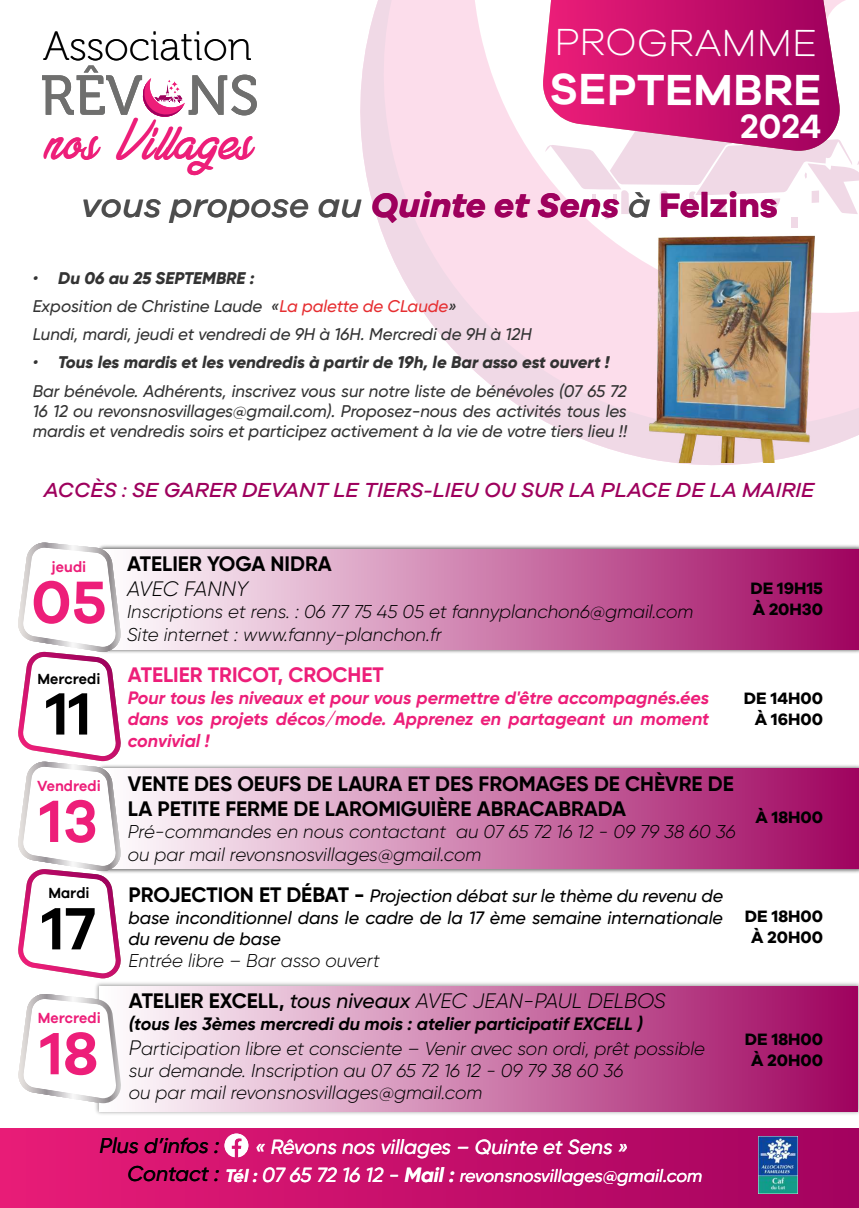
<style>
.page{position:relative;width:859px;height:1208px;background:#fff}
.page>*{position:absolute;margin:0;border:0;box-sizing:border-box;transform-origin:0 0}
.t1{font:600 61.6px "Galano Grotesque";color:#ed1e79}
.t2{font:600 61.6px "Galano Grotesque";color:#000}
.t3{font:55.9px "Museo 500";color:#6f6f6e}
.t4{font:45.7px "Kigallsama";letter-spacing:-.025em;color:#ed1e79}
.t5{font:600 45px "Galano Grotesque";letter-spacing:-.005em;color:#fff}
.t6{font:40.7px "Museo 100";color:#000}
.t7{font:300 39px "Galano Grotesque";letter-spacing:-.005em;color:#fff}
.t8{font:italic 500 34.9px "Galano Grotesque";color:#4d4d4d}
.t9{font:600 34.8px "Galano Grotesque";color:#fff}
.t10{font:italic 500 21.3px "Gilroy";color:#000}
.t11{font:italic 500 21px "Galano Grotesque";color:#9e005d}
.t12{font:700 20.9px/25.1px "Gilroy";color:#000}
.t13{font:italic 300 20.9px "Gilroy";color:#000}
.t14{font:700 20.9px "Gilroy";color:#ed1e79}
.t15{font:italic 500 20.5px "Gilroy";color:#fff}
.t16{font:italic 300 18.5px/22.3px "Gilroy";color:#000}
.t17{font:italic 500 17.9px/21.5px "Gilroy";color:#000;text-align:justify}
.t18{font:italic 700 17.9px/21.5px "Gilroy";color:#ed1e79;text-align:justify}
.t19{font:italic 500 17.9px "Gilroy";color:#fff}
.t20{font:italic 700 17.9px "Gilroy";color:#000}
.t21{font:700 17px/20.4px "Galano Grotesque";color:#000;text-align:center}
.t22{font:italic 500 16.9px/28.3px "Gilroy";color:#333}
.t23{font:600 15.1px "Galano Grotesque";color:#ed1e79;scale:.95 1}
.t24{font:600 15.1px "Galano Grotesque";color:#000;scale:.95 1}
.s1{font-weight:700;color:#9e005d}
.s2{font-weight:700;font-style:normal;color:#9e005d}
.s3{font-weight:600}
.s4{color:#e62e31}
.s5{font-weight:700;font-style:normal;font-size:20.9px}
.s6{font-weight:700;font-style:normal}
.s7{font-weight:500}
.s8{font-size:20.9px}
.s9{font-size:21.3px;color:#000}
.s10{font-weight:700}
.s11{font-size:20.5px}
.s12{font-weight:700;font-size:20.5px}
</style>
<div class="page">
<svg style="left:360px;top:0;width:499px;height:465px;fill:#fcddeb"></svg>
<svg style="left:843px;top:0;width:14px;height:100px"></svg>
<div style="left:791px;top:217px;width:6px;height:11px;background:#f0d9e6"></div>
<svg style="left:545px;top:112px;width:314px;height:107px"></svg>
<img style="left:121px;top:765px;width:738px;height:108px">
<svg style="left:541px;top:0;width:302px;height:154px;background:#cc3380"></svg>
<div style="left:102px;top:768px;width:757px;height:100px;background:linear-gradient(to right,#fff,#9f025e)"></div>
<div style="left:0;top:1128px;width:859px;height:80px;background:linear-gradient(to right,#e81c77,#a3025f)"></div>
<img style="left:121px;top:545px;width:738px;height:108px">
<div style="left:102px;top:549px;width:757px;height:100px;background:linear-gradient(to right,#fff,#9f025e)"></div>
<img style="left:96px;top:983px;width:763px;height:131px">
<div style="left:99px;top:986px;width:758px;height:125px;background:linear-gradient(to right,#fff,#9f035f)"></div>
<svg style="left:18px;top:994px;width:103px;height:109px"></svg>
<img style="left:645px;top:233px;width:172px;height:229px">
<img style="left:758px;top:1136px;width:39px;height:57px">
<svg style="left:225px;top:1133px;width:23px;height:24px"></svg>
<svg style="left:18px;top:542px;width:103px;height:436px"></svg>
<svg style="left:143px;top:78px;width:42px;height:39px"></svg>
<h3 class="t6" style="left:43px;top:24px;width:210px">Association</h3>
<h2 class="t3" style="left:40px;top:65px;width:221px">RÊV NS</h2>
<h3 class="t4" style="left:45px;top:114px;width:210px">nos Villages</h3>
<h3 class="t7" style="left:554px;top:19px;width:264px">PROGRAMME</h3>
<h3 class="t5" style="left:549px;top:62px;width:274px">SEPTEMBRE</h3>
<h3 class="t9" style="left:740px;top:105px;width:82px">2024</h3>
<h3 class="t8" style="left:81px;top:184px;width:698px">vous propose au <span class="s1">Quinte et Sens</span> à <span class="s2">Felzins</span></h3>
<p class="t22" style="left:33px;top:263px;width:501px">• <span class="s3">Du 06 au 25 SEPTEMBRE :<br></span>Exposition de Christine Laude «<span class="s4">La palette de CLaude</span>»<br>Lundi, mardi, jeudi et vendredi de 9H à 16H. Mercredi de 9H à 12H</p>
<p class="t22" style="left:33px;top:348px;width:596px">• <span class="s3">Tous les mardis et les vendredis à partir de 19h, le Bar asso est ouvert !<br></span>Bar bénévole. Adhérents, inscrivez vous sur notre liste de bénévoles (07 65 72</p>
<p class="t22" style="left:33px;top:401px;width:596px;line-height:20.3px">16 12 ou revonsnosvillages@gmail.com). Proposez-nous des activités tous les mardis et vendredis soirs et participez activement à la vie de votre tiers lieu !!</p>
<p class="t11" style="left:44px;top:477px;width:772px">ACCÈS : SE GARER DEVANT LE TIERS-LIEU OU SUR LA PLACE DE LA MAIRIE</p>
<p class="t23" style="left:52px;top:557px;width:38px">jeudi</p>
<h1 class="t1" style="left:31px;top:564px;width:78px">05</h1>
<p class="t23" style="left:42px;top:557px;width:58px">Samedi</p>
<h1 class="t1" style="left:71px;top:564px;width:39px">6</h1>
<p class="t24" style="left:37px;top:669px;width:68px">Mercredi</p>
<h1 class="t2" style="left:46px;top:676px;width:47px">11</h1>
<p class="t12" style="left:127px;top:551px;width:206px">ATELIER YOGA NIDRA</p>
<p class="t13" style="left:127px;top:576px;width:122px">AVEC FANNY</p>
<p class="t16" style="left:127px;top:600px;width:568px">Inscriptions et rens. : 06 77 75 45 05 et fannyplanchon6@gmail.com<br>Site internet : www.fanny-planchon.fr</p>
<p class="t14" style="left:128px;top:662px;width:258px">ATELIER TRICOT, CROCHET</p>
<p class="t18" style="left:128px;top:686px;width:583px">Pour tous les niveaux et pour vous permettre d'être accompagnés.ées dans vos projets décos/mode. Apprenez en partageant un moment convivial !</p>
<p class="t21" style="left:750px;top:578px;width:74px;text-align:left">DE 19H15<br>À 20H30</p>
<p class="t21" style="left:744px;top:688px;width:81px;text-align:right">DE 14H00<br>À 16H00</p>
<p class="t12" style="left:128px;top:771px;width:607px">VENTE DES OEUFS DE LAURA ET DES FROMAGES DE CHÈVRE DE<br>LA PETITE FERME DE LAROMIGUIÈRE ABRACABRADA</p>
<p class="t16" style="left:128px;top:820px;width:609px">Pré-commandes en nous contactant au 07 65 72 16 12 - 09 79 38 60 36 ou par mail revonsnosvillages@gmail.com</p>
<p class="t23" style="left:42px;top:776px;width:58px">Samedi</p>
<h1 class="t1" style="left:30px;top:783px;width:80px">06</h1>
<p class="t23" style="left:37px;top:776px;width:68px">Vendredi</p>
<h1 class="t1" style="left:40px;top:783px;width:59px">13</h1>
<p class="t21" style="left:755px;top:806px;width:69px">À 18H00</p>
<p class="t17" style="left:128px;top:885px;width:596px"><span class="s5">PROJECTION ET DÉBAT -</span> Projection débat sur le thème du revenu de base inconditionnel dans le cadre de la 17 ème semaine internationale du revenu de base</p>
<p class="t16" style="left:128px;top:949px;width:253px">Entrée libre – Bar asso ouvert</p>
<p class="t13" style="left:129px;top:988px;width:538px"><span class="s6">ATELIER EXCELL,</span> <span class="s7">tous niveaux</span> AVEC JEAN-PAUL DELBOS</p>
<p class="t20" style="left:129px;top:1012px;width:515px">(tous les 3èmes mercredi du mois : atelier participatif EXCELL )</p>
<p class="t16" style="left:129px;top:1037px;width:578px"><span class="s8">P</span>articipation libre et consciente – Venir avec son ordi, prêt possible sur demande. Inscription au 07 65 72 16 12 - 09 79 38 60 36<br>ou par mail revonsnosvillages@gmail.com</p>
<p class="t10" style="left:99px;top:1132px;width:121px">Plus d’infos :</p>
<p class="t19" style="left:128px;top:1164px;width:576px"><span class="s9">Contact :</span> <span class="s10">Tél :</span> <span class="s11">07 65 72 16 12 -</span> <span class="s12">Mail :</span> revonsnosvillages@gmail.com</p>
<p class="t24" style="left:48px;top:884px;width:45px">Mardi</p>
<h1 class="t2" style="left:42px;top:891px;width:55px">17</h1>
<p class="t23" style="left:38px;top:1009px;width:68px">Mercredi</p>
<h1 class="t1" style="left:41px;top:1016px;width:59px">18</h1>
<p class="t15" style="left:255px;top:1133px;width:375px">« Rêvons nos villages – Quinte et Sens »</p>
<p class="t21" style="left:745px;top:906px;width:80px">DE 18H00<br>À 20H00</p>
<p class="t21" style="left:745px;top:1029px;width:80px">DE 18H00<br>À 20H00</p>
</div>
